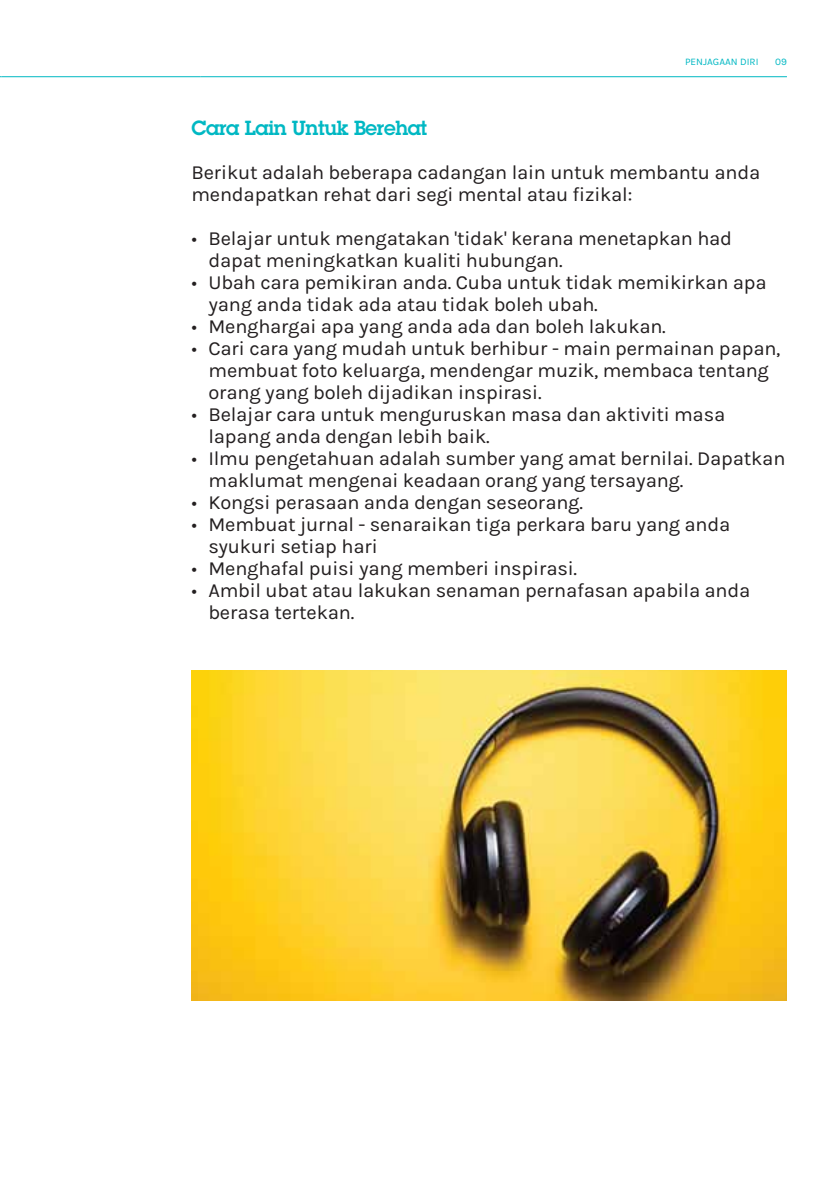
<style>
.page{position:relative;width:840px;height:1191px;background:#fff}
.page>*{position:absolute;margin:0;border:0;box-sizing:border-box;transform-origin:0 0}
.t1{font:20px/22px "Karla";letter-spacing:-.01em;color:#231f20}
.t2{font:600 20px "Lubalin Graph Std";letter-spacing:-.02em;color:#00b8c3}
.t3{font:10px "Karla";color:#00b8c3}
.s1{font-family:"Myriad Pro"}
</style>
<div class="page">
<img style="left:191px;top:670px;width:595px;height:330px">
<hr style="left:201px;top:76px;width:585px;height:1px;background:#00b8c3">
<hr style="left:1px;top:76px;width:200px;height:1px;background:#00b8c3">
<p class="t3" style="left:684px;top:57px;width:75px">PENJAGAAN DIRI</p>
<p class="t3" style="left:774px;top:57px;width:13px">09</p>
<p class="t2" style="left:191px;top:114px;width:237px">Cara Lain Untuk Berehat</p>
<p class="t1" style="left:191px;top:161px;width:570px">Berikut adalah beberapa cadangan lain untuk membantu anda mendapatkan rehat dari segi mental atau fizikal:</p>
<p class="t1" style="left:208px;top:227px;width:525px;text-indent:-17px"><span class="s1">•</span> Belajar untuk mengatakan 'tidak' kerana menetapkan had dapat meningkatkan kualiti hubungan.</p>
<p class="t1" style="left:208px;top:271px;width:559px;text-indent:-17px"><span class="s1">•</span> Ubah cara pemikiran anda. Cuba untuk tidak memikirkan apa yang anda tidak ada atau tidak boleh ubah.</p>
<p class="t1" style="left:191px;top:315px;width:475px"><span class="s1">•</span> Menghargai apa yang anda ada dan boleh lakukan.</p>
<p class="t1" style="left:208px;top:337px;width:573px;text-indent:-17px"><span class="s1">•</span> Cari cara yang mudah untuk berhibur - main permainan papan, membuat foto keluarga, mendengar muzik, membaca tentang orang yang boleh dijadikan inspirasi.</p>
<p class="t1" style="left:208px;top:403px;width:518px;text-indent:-17px"><span class="s1">•</span> Belajar cara untuk menguruskan masa dan aktiviti masa lapang anda dengan lebih baik.</p>
<p class="t1" style="left:208px;top:447px;width:578px;text-indent:-17px"><span class="s1">•</span> Ilmu pengetahuan adalah sumber yang amat bernilai. Dapatkan maklumat mengenai keadaan orang yang tersayang.</p>
<p class="t1" style="left:191px;top:491px;width:393px"><span class="s1">•</span> Kongsi perasaan anda dengan seseorang.</p>
<p class="t1" style="left:208px;top:513px;width:523px;text-indent:-17px"><span class="s1">•</span> Membuat jurnal - senaraikan tiga perkara baru yang anda syukuri setiap hari</p>
<p class="t1" style="left:191px;top:557px;width:387px"><span class="s1">•</span> Menghafal puisi yang memberi inspirasi.</p>
<p class="t1" style="left:208px;top:579px;width:543px;text-indent:-17px"><span class="s1">•</span> Ambil ubat atau lakukan senaman pernafasan apabila anda berasa tertekan.</p>
</div>
